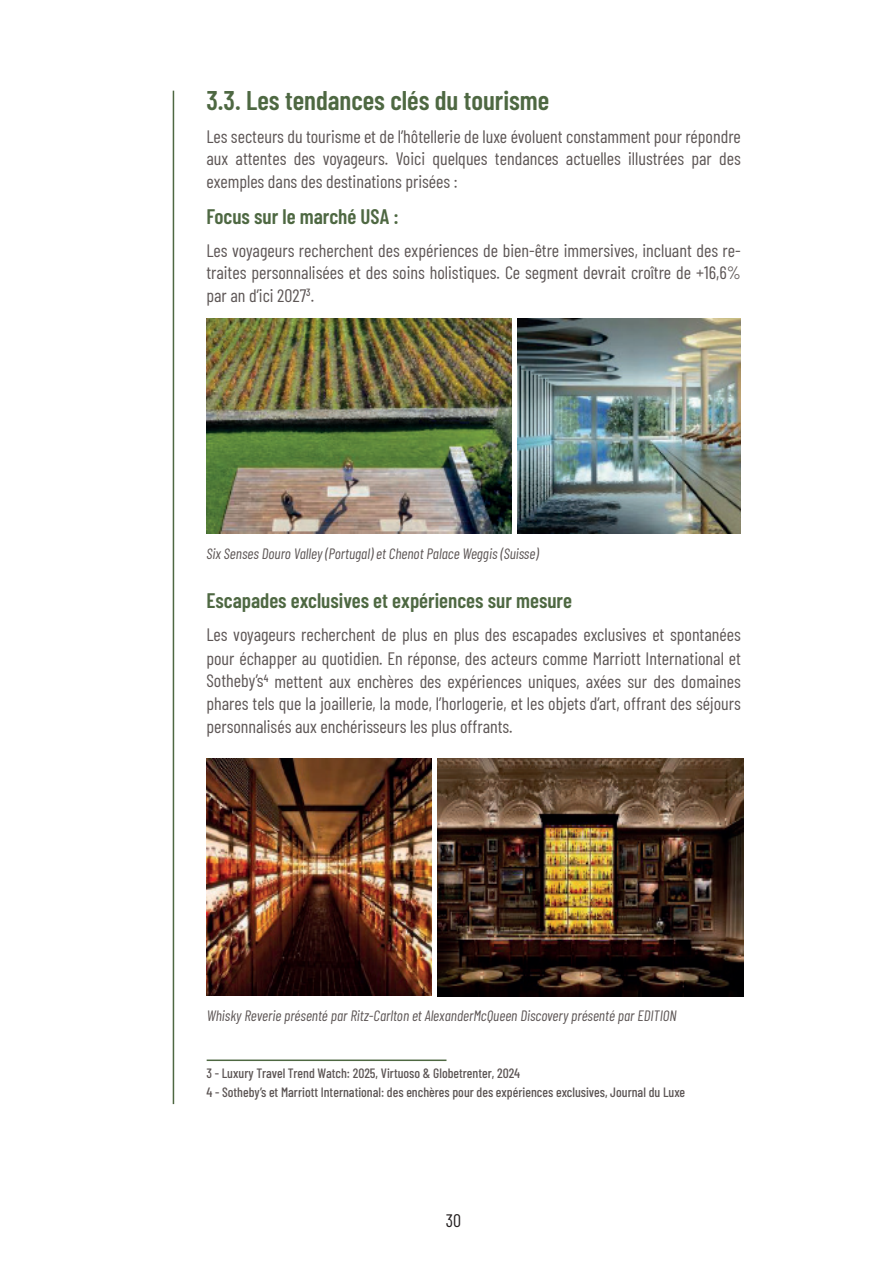
<style>
.page{position:relative;width:893px;height:1263px;background:#fff}
.page>*{position:absolute;margin:0;border:0;box-sizing:border-box;transform-origin:0 0}
.t1{font:600 27px "Barlow Condensed";color:#4e6842}
.t2{font:600 21px "Barlow Condensed";color:#4e6842}
.t3{font:18px/22.5px "Barlow Condensed";color:#5d5655;text-align:justify}
.t4{font:18px "Barlow Condensed";color:#231f20}
.t5{font:italic 15px "Barlow Condensed";color:#5d5655}
.t6{font:500 13.5px/19.5px "Barlow Condensed";color:#5d5655}
</style>
<div class="page">
<hr style="left:173px;top:91px;width:1px;height:1013px;background:#4e6842">
<img style="left:206px;top:319px;width:306px;height:215px">
<img style="left:517px;top:319px;width:224px;height:215px">
<img style="left:206px;top:758px;width:225px;height:237px">
<img style="left:438px;top:758px;width:305px;height:239px">
<hr style="left:207px;top:1059px;width:239px;height:2px;background:#4e6842">
<h1 class="t1" style="left:206px;top:81px;width:344px">3.3. Les tendances clés du tourisme</h1>
<p class="t3" style="left:206px;top:124px;width:536px">Les secteurs du tourisme et de l’hôtellerie de luxe évoluent constamment pour répondre aux attentes des voyageurs. Voici quelques tendances actuelles illustrées par des exemples dans des destinations prisées :</p>
<p class="t2" style="left:206px;top:201px;width:194px">Focus sur le marché USA :</p>
<p class="t3" style="left:206px;top:238px;width:536px">Les voyageurs recherchent des expériences de bien-être immersives, incluant des re&shy;traites personnalisées et des soins holistiques. Ce segment devrait croître de +16,6% par an d’ici 2027<sup>3</sup>.</p>
<p class="t5" style="left:206px;top:543px;width:334px">Six Senses Douro Valley (Portugal) et Chenot Palace Weggis (Suisse)</p>
<p class="t2" style="left:206px;top:585px;width:367px">Escapades exclusives et expériences sur mesure</p>
<p class="t3" style="left:206px;top:622px;width:536px">Les voyageurs recherchent de plus en plus des escapades exclusives et spontanées pour échapper au quotidien. En réponse, des acteurs comme Marriott International et Sotheby’s<sup>4</sup> mettent aux enchères des expériences uniques, axées sur des domaines phares tels que la joaillerie, la mode, l’horlogerie, et les objets d’art, offrant des séjours personnalisés aux enchérisseurs les plus offrants.</p>
<p class="t5" style="left:207px;top:1005px;width:471px">Whisky Reverie présenté par Ritz-Carlton et AlexanderMcQueen Discovery présenté par EDITION</p>
<p class="t6" style="left:206px;top:1062px;width:480px">3 - Luxury Travel Trend Watch: 2025, Virtuoso &amp; Globetrenter, 2024<br>4 - Sotheby’s et Marriott International: des enchères pour des expériences exclusives, Journal du Luxe</p>
<p class="t4" style="left:446px;top:1208px;width:17px">30</p>
</div>
